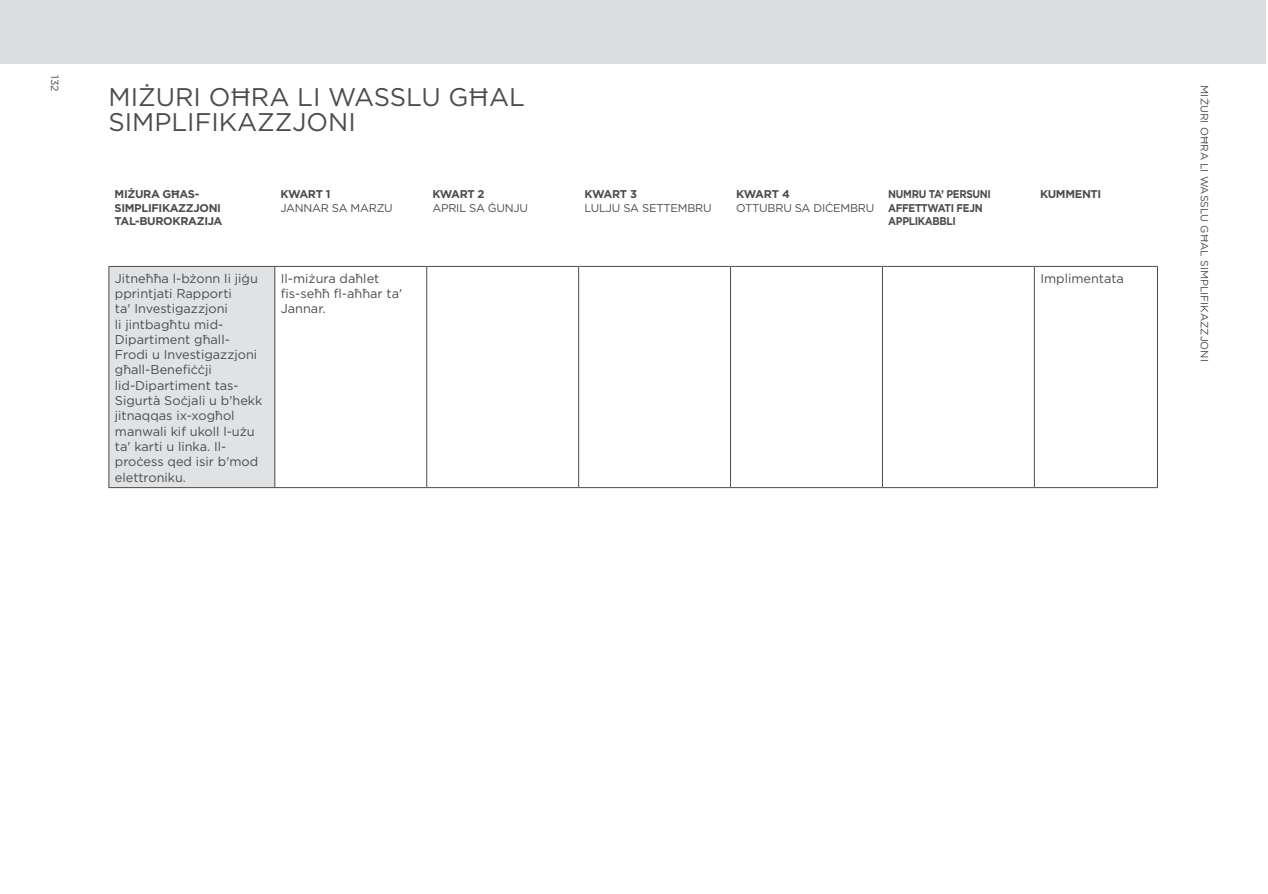
<style>
.page{position:relative;width:1268px;height:894px;background:#fff}
.page>*{position:absolute;margin:0;border:0;box-sizing:border-box;transform-origin:0 0}
.t1{font:25.5px/25.5px "Gotham";color:#4b4c4d}
.t2{font:12.75px/15.3px "Gotham";color:#4b4c4d}
.t3{font:700 11.25px/13.5px "Gotham";letter-spacing:-.03em;color:#4b4c4d}
.t4{font:11.25px "Gotham";letter-spacing:-.02em;color:#4b4c4d}
.t5{font:700 11.25px/13.5px "Gotham";letter-spacing:-.03em;color:#4b4c4d;scale:.9 1}
.t6{font:10.5px "Gotham";color:#4b4c4d}
</style>
<div class="page">
<div style="left:0;top:0;width:1265px;height:64px;background:#dcdddf"></div>
<div style="left:109px;top:266px;width:166px;height:221px;background:#e1e2e4"></div>
<hr style="left:108px;top:266px;width:167px;height:1px;background:#4b4c4d">
<hr style="left:108px;top:267px;width:1px;height:220px;background:#4b4c4d">
<hr style="left:275px;top:266px;width:151px;height:1px;background:#4b4c4d">
<hr style="left:274px;top:267px;width:1px;height:220px;background:#4b4c4d">
<hr style="left:426px;top:266px;width:152px;height:1px;background:#4b4c4d">
<hr style="left:426px;top:267px;width:1px;height:220px;background:#4b4c4d">
<hr style="left:578px;top:266px;width:152px;height:1px;background:#4b4c4d">
<hr style="left:578px;top:267px;width:1px;height:220px;background:#4b4c4d">
<hr style="left:730px;top:266px;width:152px;height:1px;background:#4b4c4d">
<hr style="left:730px;top:267px;width:1px;height:220px;background:#4b4c4d">
<hr style="left:882px;top:266px;width:152px;height:1px;background:#4b4c4d">
<hr style="left:881px;top:267px;width:1px;height:220px;background:#4b4c4d">
<hr style="left:1034px;top:266px;width:123px;height:1px;background:#4b4c4d">
<hr style="left:1033px;top:267px;width:1px;height:220px;background:#4b4c4d">
<hr style="left:1156px;top:267px;width:1px;height:220px;background:#4b4c4d">
<hr style="left:108px;top:487px;width:167px;height:1px;background:#4b4c4d">
<hr style="left:275px;top:487px;width:151px;height:1px;background:#4b4c4d">
<hr style="left:426px;top:487px;width:152px;height:1px;background:#4b4c4d">
<hr style="left:578px;top:487px;width:152px;height:1px;background:#4b4c4d">
<hr style="left:730px;top:487px;width:152px;height:1px;background:#4b4c4d">
<hr style="left:882px;top:487px;width:152px;height:1px;background:#4b4c4d">
<hr style="left:1034px;top:487px;width:123px;height:1px;background:#4b4c4d">
<p class="t6" style="left:62px;top:75px;width:18px;rotate:90deg">132</p>
<h1 class="t1" style="left:108px;top:83px;width:418px">MIŻURI OĦRA LI WASSLU GĦAL<br>SIMPLIFIKAZZJONI</h1>
<p class="t3" style="left:114px;top:187px;width:109px">MIŻURA GĦAS-<br>SIMPLIFIKAZZJONI<br>TAL-BUROKRAZIJA</p>
<p class="t3" style="left:280px;top:187px;width:51px">KWART 1</p>
<p class="t4" style="left:280px;top:200px;width:114px">JANNAR SA MARZU</p>
<p class="t3" style="left:432px;top:187px;width:54px">KWART 2</p>
<p class="t4" style="left:432px;top:200px;width:97px">APRIL SA ĠUNJU</p>
<p class="t3" style="left:584px;top:187px;width:54px">KWART 3</p>
<p class="t4" style="left:584px;top:200px;width:129px">LULJU SA SETTEMBRU</p>
<p class="t3" style="left:736px;top:187px;width:55px">KWART 4</p>
<p class="t4" style="left:736px;top:200px;width:140px">OTTUBRU SA DIĊEMBRU</p>
<p class="t5" style="left:887px;top:187px;width:116px">NUMRU TA’ PERSUNI<br>AFFETTWATI FEJN<br>APPLIKABBLI</p>
<p class="t3" style="left:1039px;top:187px;width:63px">KUMMENTI</p>
<p class="t2" style="left:115px;top:270px;width:149px">Jitneħħa l-bżonn li jiġu pprintjati Rapporti<br>ta' Investigazzjoni<br>li jintbagħtu mid-<br>Dipartiment għall-<br>Frodi u Investigazzjoni għall-Benefiċċji lid-Dipartiment tas-<br>Sigurtà Soċjali u b'hekk jitnaqqas ix-xogħol manwali kif ukoll l-użu ta' karti u linka. Il&shy;proċess qed isir b'mod elettroniku.</p>
<p class="t2" style="left:281px;top:270px;width:123px">Il-miżura daħlet fis-seħħ fl-aħħar ta'<br>Jannar.</p>
<p class="t2" style="left:1040px;top:270px;width:85px">Implimentata</p>
<p class="t6" style="left:1210px;top:85px;width:278px;rotate:90deg">MIŻURI OĦRA LI WASSLU GĦAL SIMPLIFIKAZZJONI</p>
</div>
